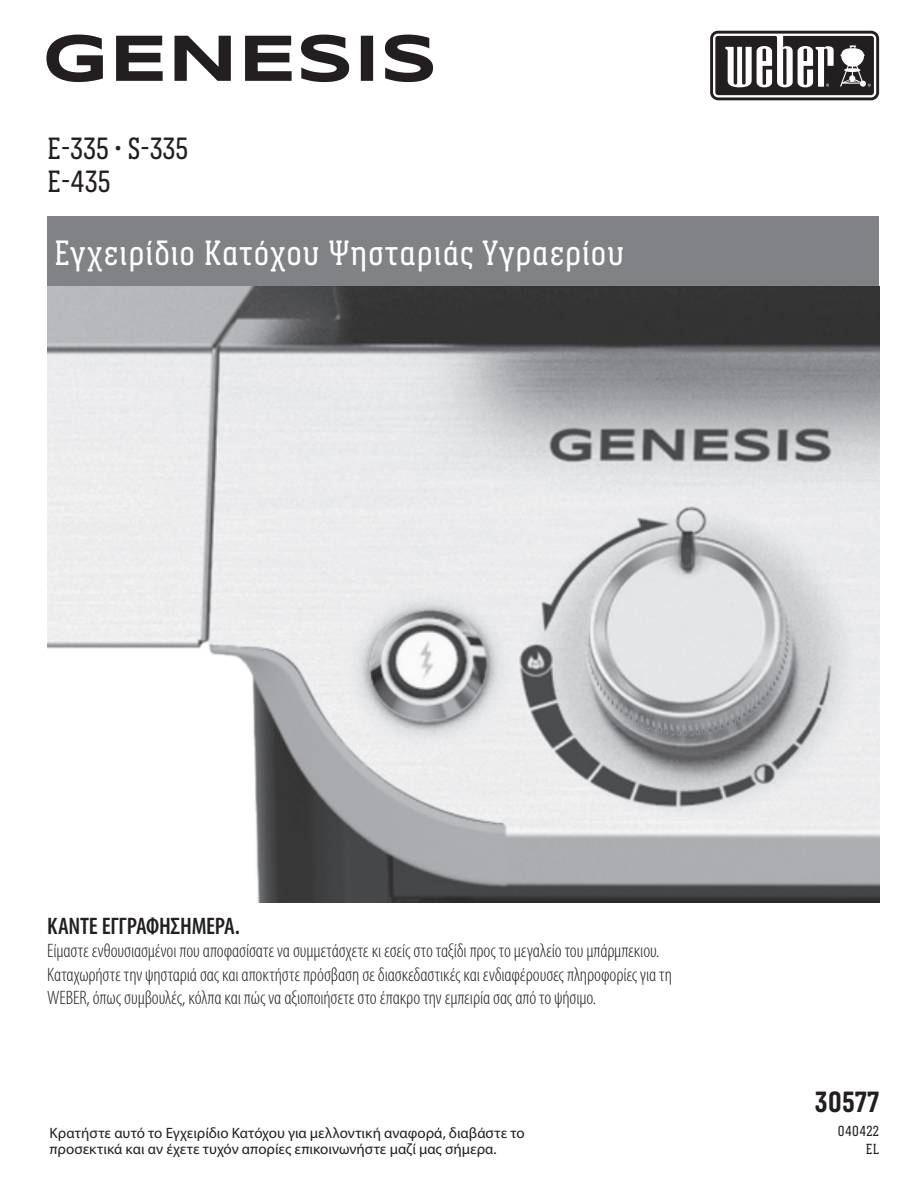
<style>
.page{position:relative;width:918px;height:1188px;background:#fff}
.page>*{position:absolute;margin:0;border:0;box-sizing:border-box;transform-origin:0 0}
.t1{font:36px "Weber Serif";letter-spacing:.025em;color:#fff}
.t2{font:31.5px/33px "Weber Serif";color:#231f20}
.t3{font:700 30px "Weber Serif";letter-spacing:.025em;color:#231f20}
.t4{font:600 condensed 24px "Myriad Pro";letter-spacing:-.015em;color:#231f20}
.t5{font:300 condensed 19.5px/23.4px "Myriad Pro";letter-spacing:-.005em;color:#231f20}
.t6{font:15px/16.5px "Myriad Pro";color:#231f20}
.t7{font:15px/18px "Weber Serif";letter-spacing:.025em;color:#231f20;text-align:right}
</style>
<div class="page">
<div style="left:47px;top:216px;width:832px;height:70px;background:#808285"></div>
<svg style="left:710px;top:31px;width:169px;height:69px"></svg>
<svg style="left:713px;top:34px;width:163px;height:63px"></svg>
<img style="left:47px;top:286px;width:832px;height:616px">
<svg style="left:46px;top:35px;width:387px;height:47px"></svg>
<h2 class="t2" style="left:47px;top:132px;width:142px">E-335 • S-335<br>E-435</h2>
<h1 class="t1" style="left:54px;top:233px;width:572px">Εγχειρίδιο Κατόχου Ψησταριάς Υγραερίου</h1>
<p class="t4" style="left:47px;top:911px;width:194px">ΚΑΝΤΕ ΕΓΓΡΑΦΗΣΗΜΕΡΑ.</p>
<p class="t5" style="left:47px;top:939px;width:626px">Είμαστε ενθουσιασμένοι που αποφασίσατε να συμμετάσχετε κι εσείς στο ταξίδι προς το μεγαλείο του μπάρμπεκιου.<br>Καταχωρήστε την ψησταριά σας και αποκτήστε πρόσβαση σε διασκεδαστικές και ενδιαφέρουσες πληροφορίες για τη<br>WEBER, όπως συμβουλές, κόλπα και πώς να αξιοποιήσετε στο έπακρο την εμπειρία σας από το ψήσιμο.</p>
<p class="t6" style="left:50px;top:1124px;width:477px">Κρατήστε αυτό το Εγχειρίδιο Κατόχου για μελλοντική αναφορά, διαβάστε το προσεκτικά και αν έχετε τυχόν απορίες επικοινωνήστε μαζί μας σήμερα.</p>
<h3 class="t3" style="left:815px;top:1084px;width:66px">30577</h3>
<p class="t7" style="left:838px;top:1122px;width:43px">040422<br>EL</p>
</div>
